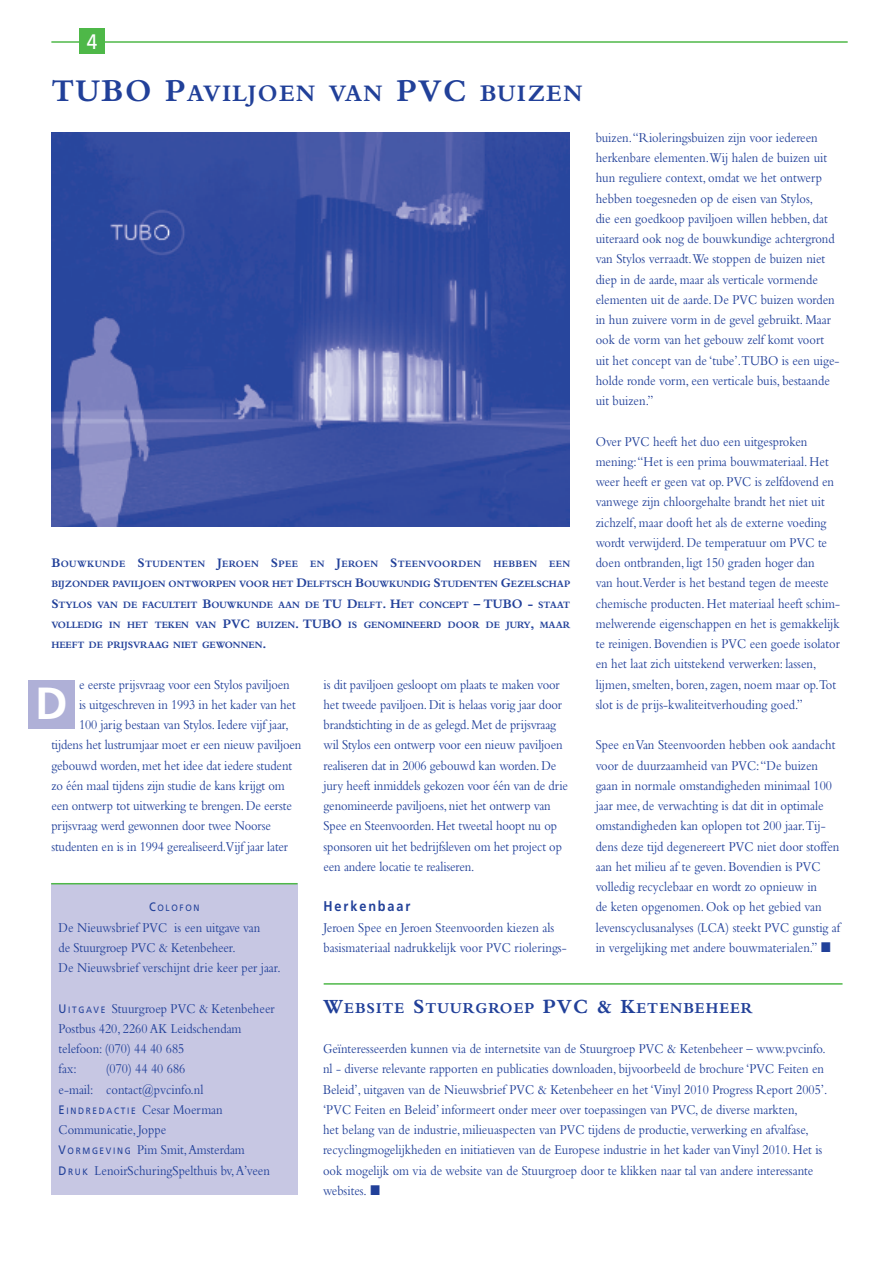
<style>
.page{position:relative;width:893px;height:1263px;background:#fff}
.page>*{position:absolute;margin:0;border:0;box-sizing:border-box;transform-origin:0 0}
.t1{font:700 45px "Frutiger";color:#fff}
.t2{font:700 24.75px "Bembo";letter-spacing:.065em;color:#214099;scale:.95 1}
.t3{font:21px "Frutiger";color:#fff;scale:.9 1}
.t4{font:700 15.75px "Bembo";letter-spacing:.065em;color:#214099;scale:.96 1}
.t5{font:14.1px/20.2px "Bembo";color:#214099;scale:.89 1}
.t6{font:700 14.1px "Frutiger";letter-spacing:.15em;color:#214099;scale:.9 1}
.t7{font:700 10.2px/20.2px "Bembo";color:#214099;text-align:justify;scale:.95 1}
.t8{font:9.3px "Frutiger";letter-spacing:.2em;color:#214099;scale:.9 1}
.s1{font-size:33px}
.s2{font-size:13.5px}
.s3{font-size:12.3px}
.s4{font-family:"Frutiger";font-size:12.3px}
.s5{font-family:"Frutiger";font-size:9.3px}
.s6{font-size:21px}
</style>
<div class="page">
<hr style="left:51px;top:41px;width:797px;height:2px;background:#4eb848">
<div style="left:79px;top:28px;width:26px;height:26px;background:#4eb848"></div>
<div style="left:51px;top:883px;width:246px;height:312px;background:#c7c7e3"></div>
<hr style="left:51px;top:883px;width:246px;height:1px;background:#4eb848">
<hr style="left:324px;top:983px;width:518px;height:2px;background:#4eb848">
<img style="left:51px;top:132px;width:519px;height:395px">
<div style="left:28px;top:680px;width:47px;height:49px;background:#afb0d7"></div>
<h3 class="t3" style="left:87px;top:32px;width:13px">4</h3>
<h2 class="t2" style="left:51px;top:85px;width:560px"><span class="s1">TUBO P</span>AVILJOEN VAN <span class="s1">PVC</span> BUIZEN</h2>
<p class="t5" style="left:596px;top:129px;width:275px">buizen. “Rioleringsbuizen zijn voor iedereen herkenbare elementen.Wij halen de buizen uit hun reguliere context, omdat we het ontwerp hebben toegesneden op de eisen van Stylos,<br>die een goedkoop paviljoen willen hebben, dat uiteraard ook nog de bouwkundige achtergrond van Stylos verraadt.We stoppen de buizen niet diep in de aarde, maar als verticale vormende elementen uit de aarde. De PVC buizen worden in hun zuivere vorm in de gevel gebruikt. Maar ook de vorm van het gebouw zelf komt voort uit het concept van de ‘tube’.TUBO is een uige&shy;holde ronde vorm, een verticale buis, bestaande uit buizen.”</p>
<p class="t5" style="left:596px;top:432px;width:276px">Over PVC heeft het duo een uitgesproken mening: “Het is een prima bouwmateriaal. Het weer heeft er geen vat op. PVC is zelfdovend en vanwege zijn chloorgehalte brandt het niet uit zichzelf, maar dooft het als de externe voeding wordt verwijderd. De temperatuur om PVC te doen ontbranden, ligt 150 graden hoger dan<br>van hout.Verder is het bestand tegen de meeste chemische producten. Het materiaal heeft schim&shy;melwerende eigenschappen en het is gemakkelijk te reinigen. Bovendien is PVC een goede isolator en het laat zich uitstekend verwerken: lassen, lijmen, smelten, boren, zagen, noem maar op.Tot slot is de prijs-kwaliteitverhouding goed.”</p>
<p class="t5" style="left:596px;top:736px;width:276px">Spee en Van Steenvoorden hebben ook aandacht voor de duurzaamheid van PVC: “De buizen gaan in normale omstandigheden minimaal 100 jaar mee, de verwachting is dat dit in optimale omstandigheden kan oplopen tot 200 jaar.Tij&shy;dens deze tijd degenereert PVC niet door stoffen aan het milieu af te geven. Bovendien is PVC volledig recyclebaar en wordt zo opnieuw in<br>de keten opgenomen. Ook op het gebied van levenscyclusanalyses (LCA) steekt PVC gunstig af in vergelijking met andere bouwmaterialen.” ■</p>
<p class="t7" style="left:51px;top:555px;width:548px"><span class="s2">B</span>OUWKUNDE <span class="s2">S</span>TUDENTEN <span class="s2">J</span>EROEN <span class="s2">S</span>PEE EN <span class="s2">J</span>EROEN <span class="s2">S</span>TEENVOORDEN HEBBEN EEN BIJZONDER PAVILJOEN ONTWORPEN VOOR HET <span class="s2">D</span>ELFTSCH <span class="s2">B</span>OUWKUNDIG <span class="s2">S</span>TUDENTEN <span class="s2">G</span>EZELSCHAP <span class="s2">S</span>TYLOS VAN DE FACULTEIT <span class="s2">B</span>OUWKUNDE AAN DE <span class="s2">TU D</span>ELFT<span class="s2">. H</span>ET CONCEPT <span class="s2">– TUBO -</span> STAAT VOLLEDIG IN HET TEKEN VAN <span class="s2">PVC</span> BUIZEN<span class="s2">. TUBO</span> IS GENOMINEERD DOOR DE JURY<span class="s2">,</span> MAAR HEEFT DE PRIJSVRAAG NIET GEWONNEN<span class="s2">.</span></p>
<h1 class="t1" style="left:35px;top:684px;width:34px">D</h1>
<p class="t5" style="left:79px;top:675px;width:238px">e eerste prijsvraag voor een Stylos paviljoen</p>
<p class="t5" style="left:79px;top:696px;width:245px">is uitgeschreven in 1993 in het kader van het</p>
<p class="t5" style="left:79px;top:716px;width:237px">100 jarig bestaan van Stylos. Iedere vijf jaar,</p>
<p class="t5" style="left:51px;top:736px;width:282px">tijdens het lustrumjaar moet er een nieuw paviljoen</p>
<p class="t5" style="left:51px;top:756px;width:272px">gebouwd worden, met het idee dat iedere student</p>
<p class="t5" style="left:51px;top:777px;width:264px">zo één maal tijdens zijn studie de kans krijgt om</p>
<p class="t5" style="left:51px;top:797px;width:272px">een ontwerp tot uitwerking te brengen. De eerste</p>
<p class="t5" style="left:51px;top:817px;width:248px">prijsvraag werd gewonnen door twee Noorse</p>
<p class="t5" style="left:51px;top:837px;width:267px">studenten en is in 1994 gerealiseerd.Vijf jaar later</p>
<p class="t5" style="left:324px;top:675px;width:276px">is dit paviljoen gesloopt om plaats te maken voor het tweede paviljoen. Dit is helaas vorig jaar door brandstichting in de as gelegd. Met de prijsvraag wil Stylos een ontwerp voor een nieuw paviljoen realiseren dat in 2006 gebouwd kan worden. De jury heeft inmiddels gekozen voor één van de drie genomineerde paviljoens, niet het ontwerp van Spee en Steenvoorden. Het tweetal hoopt nu op sponsoren uit het bedrijfsleven om het project op een andere locatie te realiseren.</p>
<p class="t6" style="left:324px;top:900px;width:98px">Herkenbaar</p>
<p class="t5" style="left:324px;top:918px;width:275px">Jeroen Spee en Jeroen Steenvoorden kiezen als basismateriaal nadrukkelijk voor PVC riolerings-</p>
<p class="t8" style="left:149px;top:904px;width:58px"><span class="s3">C</span>OLOFON</p>
<p class="t5" style="left:59px;top:918px;width:251px">De Nieuwsbrief PVC is een uitgave van<br>de Stuurgroep PVC &amp; Ketenbeheer.<br>De Nieuwsbrief verschijnt drie keer per jaar.</p>
<p class="t5" style="left:59px;top:999px;width:244px"><span class="s4">U</span> <span class="s5">I T G A V E</span> Stuurgroep PVC &amp; Ketenbeheer<br>Postbus 420, 2260 AK Leidschendam telefoon: (070) 44 40 685<br>fax:</p>
<p class="t4" style="left:323px;top:1002px;width:449px"><span class="s6">W</span>EBSITE <span class="s6">S</span>TUURGROEP <span class="s6">PVC &amp; K</span>ETENBEHEER</p>
<p class="t5" style="left:323px;top:1040px;width:568px">Geïnteresseerden kunnen via de internetsite van de Stuurgroep PVC &amp; Ketenbeheer – www.pvcinfo. nl - diverse relevante rapporten en publicaties downloaden, bijvoorbeeld de brochure ‘PVC Feiten en Beleid’, uitgaven van de Nieuwsbrief PVC &amp; Ketenbeheer en het ‘Vinyl 2010 Progress Report 2005’. ‘PVC Feiten en Beleid’ informeert onder meer over toepassingen van PVC, de diverse markten,<br>het belang van de industrie, milieuaspecten van PVC tijdens de productie, verwerking en afvalfase, recyclingmogelijkheden en initiatieven van de Europese industrie in het kader van Vinyl 2010. Het is ook mogelijk om via de website van de Stuurgroep door te klikken naar tal van andere interessante websites. ■</p>
<p class="t5" style="left:59px;top:1060px;width:239px;text-indent:47px">(070) 44 40 686<br>e-mail: contact@pvcinfo.nl<br><span class="s4">E</span><span class="s5">INDREDACTIE</span> Cesar Moerman<br>Communicatie, Joppe<br><span class="s4">V</span> <span class="s5">O R M G E V I N G</span> Pim Smit, Amsterdam<br><span class="s4">D</span> <span class="s5">R U K</span> LenoirSchuringSpelthuis bv, A’veen</p>
</div>
